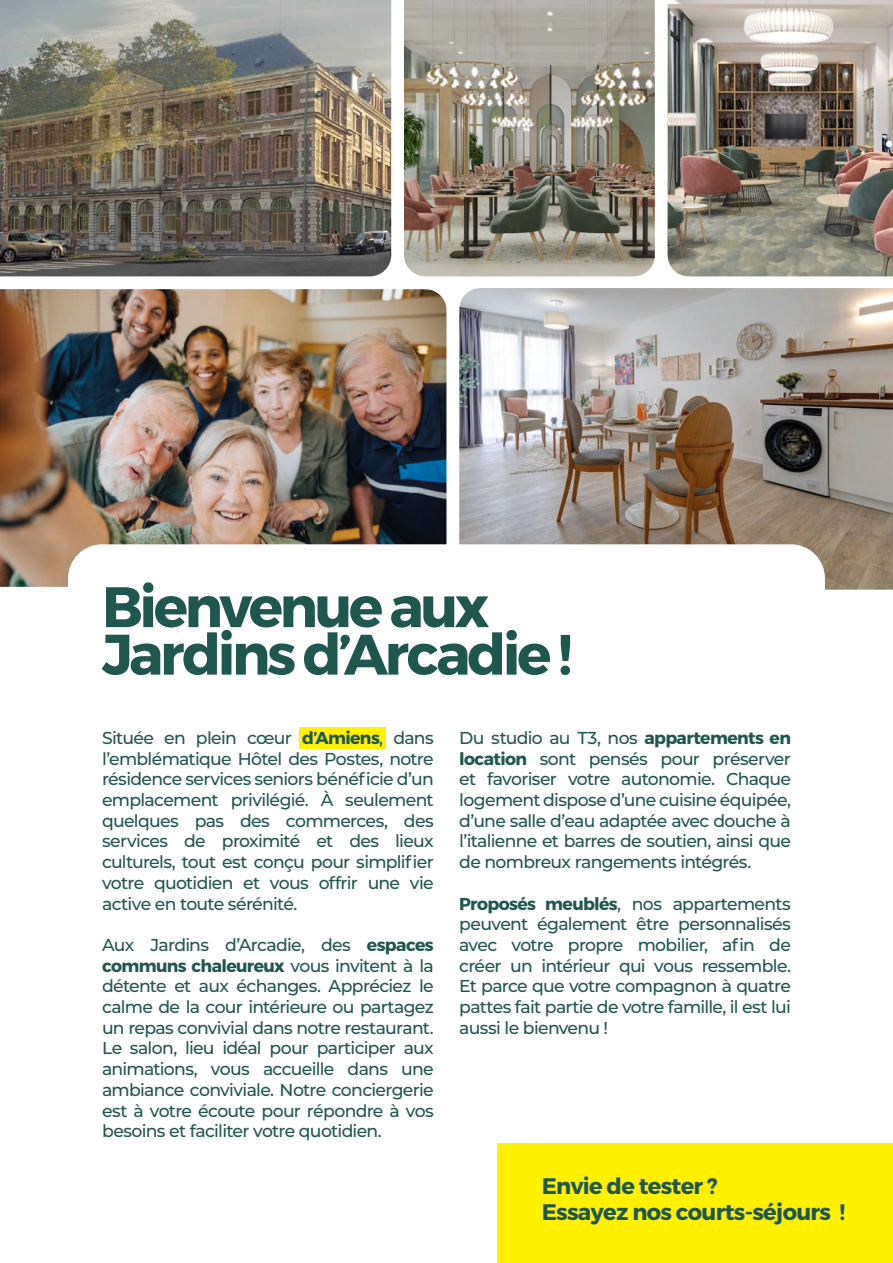
<style>
.page{position:relative;width:893px;height:1263px;background:#fff}
.page>*{position:absolute;margin:0;border:0;box-sizing:border-box;transform-origin:0 0}
.t1{font:700 57px "Montserrat";letter-spacing:-.06em;color:#1f564e}
.t2{font:700 22.5px "Montserrat";letter-spacing:-.03em;color:#1f564e}
.t3{font:500 17.25px/20.7px "Montserrat";letter-spacing:-.04em;color:#1f564e;text-align:justify}
.s1{font-weight:700}
</style>
<div class="page">
<img style="left:668px;top:0;width:225px;height:276px">
<img style="left:404px;top:0;width:251px;height:276px">
<img style="left:0;top:0;width:391px;height:276px">
<img style="left:0;top:289px;width:446px;height:298px">
<img style="left:459px;top:288px;width:434px;height:302px">
<div style="left:299px;top:727px;width:87px;height:21px;background:#fff101"></div>
<div style="left:68px;top:544px;width:757px;height:177px;background:#fff;border-radius:34px"></div>
<div style="left:497px;top:1144px;width:396px;height:119px;background:#fff101"></div>
<p class="t1" style="left:102px;top:571px;width:389px">Bienvenue aux</p>
<p class="t1" style="left:102px;top:619px;width:472px">Jardins d’Arcadie !</p>
<p class="t3" style="left:102px;top:727px;width:333px">Située en plein cœur <span class="s1">d’Amiens</span>, dans l’emblématique Hôtel des Postes, notre résidence services seniors bénéficie d’un emplacement privilégié. À seulement quelques pas des commerces, des services de proximité et des lieux culturels, tout est conçu pour simplifier votre quotidien et vous offrir une vie active en toute sérénité.</p>
<p class="t3" style="left:102px;top:934px;width:333px">Aux Jardins d’Arcadie, des <span class="s1">espaces communs chaleureux</span> vous invitent à la détente et aux échanges. Appréciez le calme de la cour intérieure ou partagez un repas convivial dans notre restaurant.<br>Le salon, lieu idéal pour participer aux animations, vous accueille dans une ambiance conviviale. Notre conciergerie est à votre écoute pour répondre à vos besoins et faciliter votre quotidien.</p>
<p class="t3" style="left:459px;top:727px;width:333px">Du studio au T3, nos <span class="s1">appartements en location</span> sont pensés pour préserver et favoriser votre autonomie. Chaque logement dispose d’une cuisine équipée, d’une salle d’eau adaptée avec douche à l’italienne et barres de soutien, ainsi que de nombreux rangements intégrés.</p>
<p class="t3" style="left:459px;top:892px;width:333px"><span class="s1">Proposés meublés</span>, nos appartements peuvent également être personnalisés avec votre propre mobilier, afin de créer un intérieur qui vous ressemble.<br>Et parce que votre compagnon à quatre pattes fait partie de votre famille, il est lui aussi le bienvenu !</p>
<p class="t2" style="left:542px;top:1172px;width:177px">Envie de tester ?</p>
<p class="t2" style="left:542px;top:1198px;width:305px">Essayez nos courts-séjours !</p>
</div>
